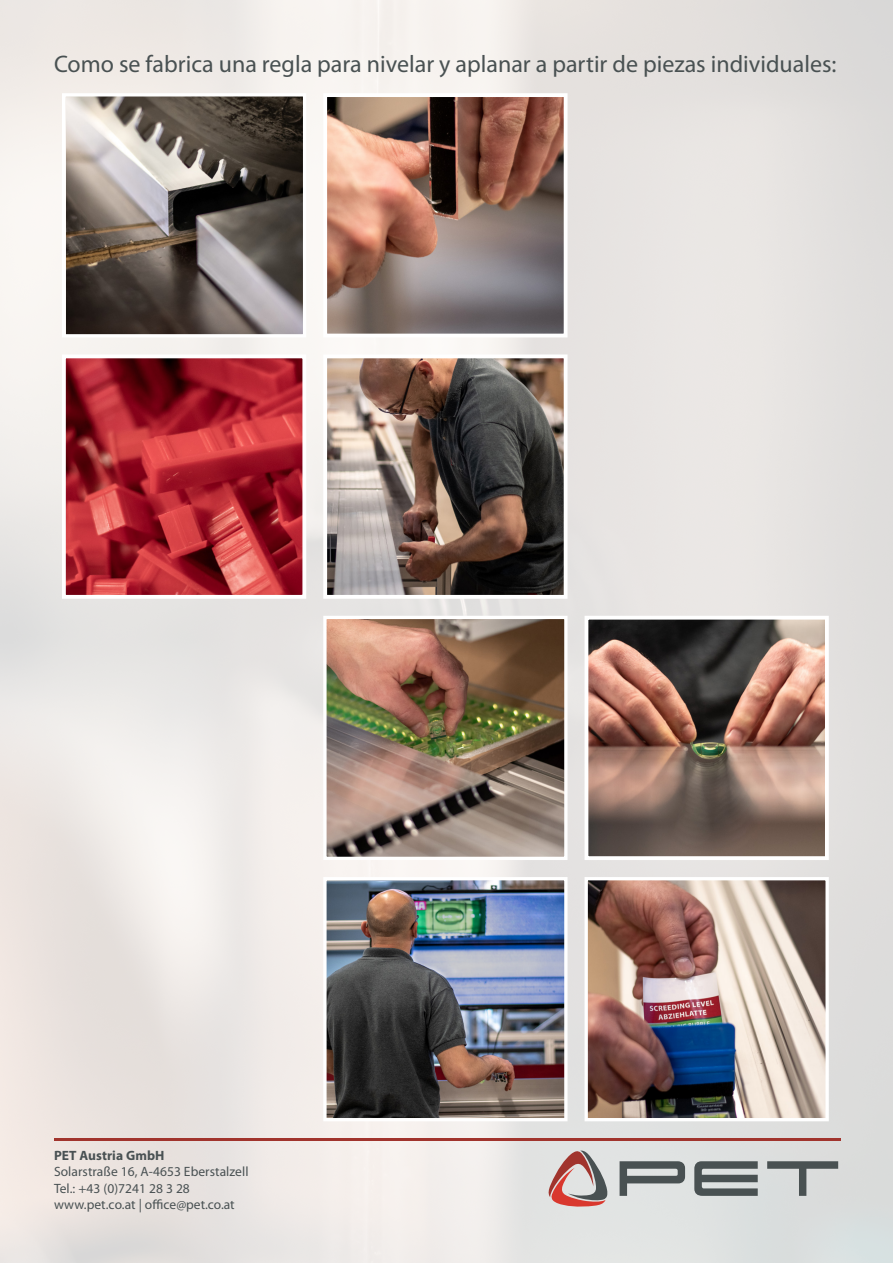
<style>
.page{position:relative;width:893px;height:1263px;background:#fff}
.page>*{position:absolute;margin:0;border:0;box-sizing:border-box;transform-origin:0 0}
.t1{font:24px "Myriad Pro";color:#495152}
.t2{font:13.5px "Myriad Pro";letter-spacing:.005em;color:#495153}
.t3{font:700 13.5px "Myriad Pro";letter-spacing:.005em;color:#495153}
</style>
<div class="page">
<img style="left:0;top:0;width:893px;height:1263px">
<img style="left:327px;top:620px;width:236px;height:236px">
<div style="left:323px;top:616px;width:244px;height:244px;border:3px solid #fff"></div>
<img style="left:66px;top:97px;width:236px;height:236px">
<div style="left:62px;top:93px;width:244px;height:244px;border:3px solid #fff"></div>
<img style="left:589px;top:621px;width:235px;height:234px">
<div style="left:584px;top:616px;width:245px;height:244px;border:4px solid #fff"></div>
<img style="left:67px;top:359px;width:234px;height:235px">
<div style="left:62px;top:354px;width:244px;height:245px;border:4px solid #fff"></div>
<img style="left:327px;top:881px;width:236px;height:236px">
<div style="left:323px;top:877px;width:244px;height:244px;border:3px solid #fff"></div>
<img style="left:589px;top:881px;width:236px;height:236px">
<div style="left:585px;top:877px;width:244px;height:244px;border:3px solid #fff"></div>
<img style="left:328px;top:359px;width:234px;height:235px">
<div style="left:323px;top:354px;width:244px;height:245px;border:4px solid #fff"></div>
<img style="left:328px;top:98px;width:234px;height:234px">
<div style="left:323px;top:93px;width:244px;height:244px;border:4px solid #fff"></div>
<hr style="left:54px;top:1138px;width:787px;height:2px;background:#a1342d">
<svg style="left:620px;top:1161px;width:65px;height:35px;background:#939899"></svg>
<svg style="left:694px;top:1161px;width:64px;height:35px;background:#7a8081"></svg>
<svg style="left:767px;top:1161px;width:71px;height:35px;background:#afb3b3"></svg>
<svg style="left:548px;top:1150px;width:59px;height:58px;background:#c19d9b"></svg>
<p class="t1" style="left:54px;top:51px;width:784px">Como se fabrica una regla para nivelar y aplanar a partir de piezas individuales:</p>
<p class="t3" style="left:54px;top:1147px;width:112px">PET Austria GmbH</p>
<p class="t2" style="left:54px;top:1164px;width:196px">Solarstraße 16, A-4653 Eberstalzell</p>
<p class="t2" style="left:54px;top:1181px;width:137px">Tel.: +43 (0)7241 28 3 28</p>
<p class="t2" style="left:54px;top:1197px;width:182px">www.pet.co.at | office@pet.co.at</p>
</div>
